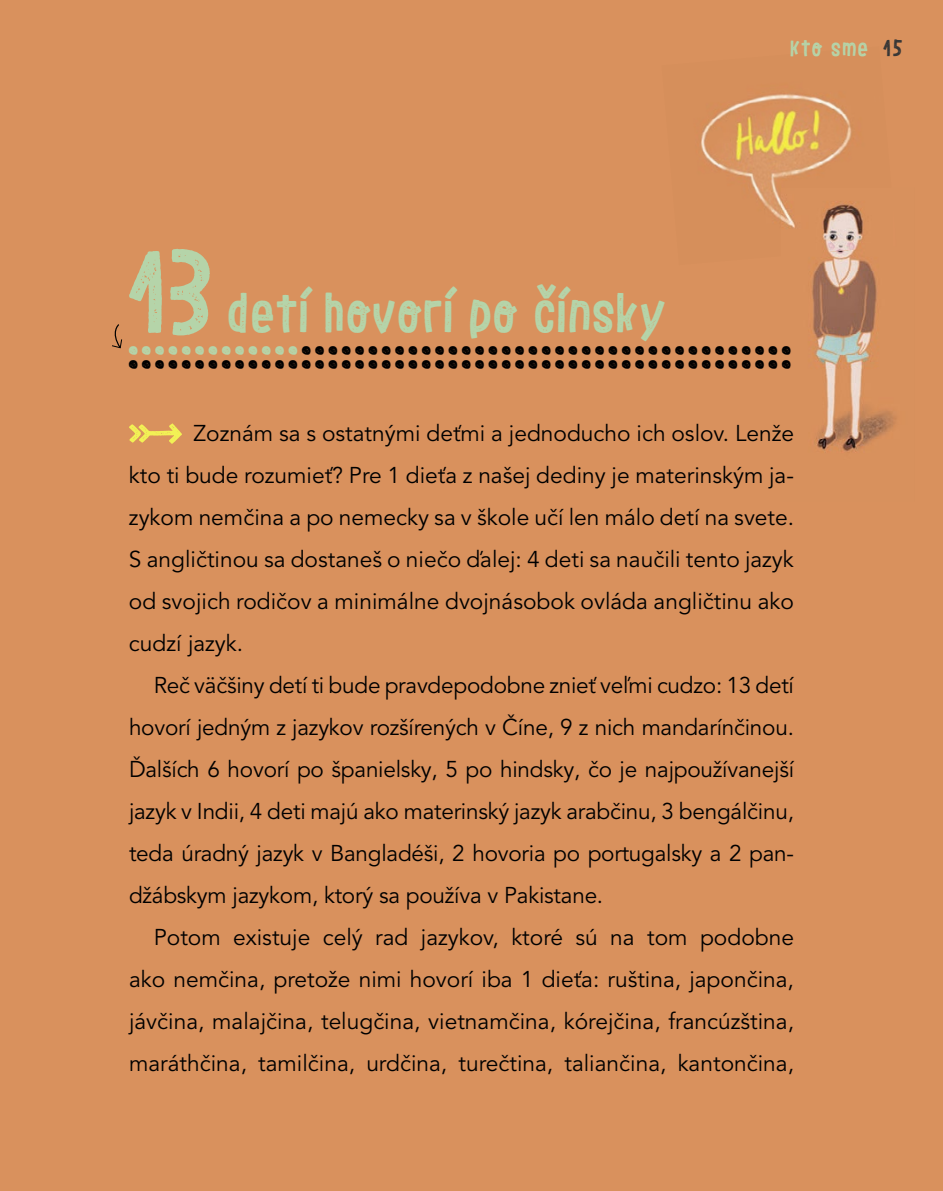
<style>
.page{position:relative;width:943px;height:1191px;background:#d9915d}
.page>*{position:absolute;margin:0;border:0;box-sizing:border-box;transform-origin:0 0}
.t1{font:110.25px "Le Osler Stamp";color:#b5d4a9}
.t2{font:49px "Le Osler Stamp";letter-spacing:.03em;color:#b5d4a9}
.t3{font:31.5px "Le Osler Stamp";color:#000}
.t4{font:22.75px "Avenir LT Pro";color:#000}
.t5{font:21px "Le Osler Stamp";letter-spacing:.08em;color:#b5d4a9}
.s1{font-size:21.88px;color:#363636}
.s2{color:#b5d4a9}
</style>
<div class="page">
<svg style="left:112px;top:324px;width:11px;height:25px"></svg>
<img style="left:700px;top:93px;width:152px;height:127px">
<img style="left:812px;top:256px;width:84px;height:196px">
<img style="left:781px;top:188px;width:82px;height:68px">
<svg style="left:129px;top:423px;width:53px;height:21px"></svg>
<p class="t5" style="left:790px;top:34px;width:114px">Kto sme <span class="s1">15</span></p>
<p class="t1" style="left:129px;top:219px;width:87px">13</p>
<p class="t2" style="left:229px;top:282px;width:438px">detí hovorí po čínsky</p>
<p class="t3" style="left:129px;top:329px;width:666px"><span class="s2">•••••••••••••</span>•••••••••••••••••••••••••••••••••••••</p>
<p class="t3" style="left:129px;top:343px;width:666px">••••••••••••••••••••••••••••••••••••••••••••••••••</p>
<p class="t4" style="left:194px;top:420px;width:602px">Zoznám sa s ostatnými deťmi a jednoducho ich oslov. Lenže</p>
<p class="t4" style="left:129px;top:462px;width:666px">kto ti bude rozumieť? Pre 1 dieťa z našej dediny je materinským ja-</p>
<p class="t4" style="left:129px;top:504px;width:666px">zykom nemčina a po nemecky sa v škole učí len málo detí na svete.</p>
<p class="t4" style="left:129px;top:546px;width:666px">S angličtinou sa dostaneš o niečo ďalej: 4 deti sa naučili tento jazyk</p>
<p class="t4" style="left:129px;top:588px;width:666px">od svojich rodičov a minimálne dvojnásobok ovláda angličtinu ako</p>
<p class="t4" style="left:129px;top:630px;width:116px">cudzí jazyk.</p>
<p class="t4" style="left:154px;top:672px;width:641px">Reč väčšiny detí ti bude pravdepodobne znieť veľmi cudzo: 13 detí</p>
<p class="t4" style="left:129px;top:714px;width:666px">hovorí jedným z jazykov rozšírených v Číne, 9 z nich mandarínčinou.</p>
<p class="t4" style="left:129px;top:756px;width:666px">Ďalších 6 hovorí po španielsky, 5 po hindsky, čo je najpoužívanejší</p>
<p class="t4" style="left:129px;top:798px;width:666px">jazyk v Indii, 4 deti majú ako materinský jazyk arabčinu, 3 bengálčinu,</p>
<p class="t4" style="left:129px;top:840px;width:666px">teda úradný jazyk v Bangladéši, 2 hovoria po portugalsky a 2 pan-</p>
<p class="t4" style="left:129px;top:882px;width:476px">džábskym jazykom, ktorý sa používa v Pakistane.</p>
<p class="t4" style="left:154px;top:924px;width:641px">Potom existuje celý rad jazykov, ktoré sú na tom podobne</p>
<p class="t4" style="left:129px;top:966px;width:666px">ako nemčina, pretože nimi hovorí iba 1 dieťa: ruština, japončina,</p>
<p class="t4" style="left:129px;top:1008px;width:666px">jávčina, malajčina, telugčina, vietnamčina, kórejčina, francúzština,</p>
<p class="t4" style="left:129px;top:1050px;width:666px">maráthčina, tamilčina, urdčina, turečtina, taliančina, kantončina,</p>
</div>
